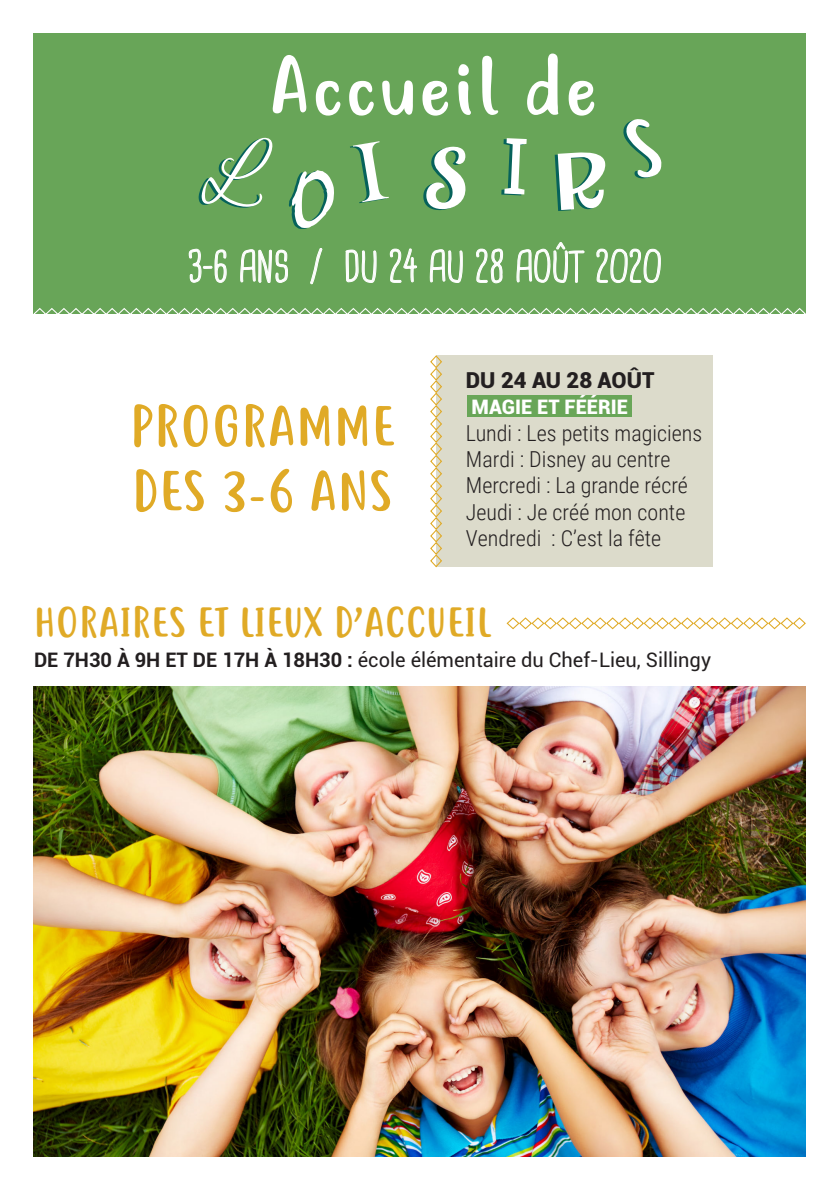
<style>
.page{position:relative;width:840px;height:1191px;background:#fff}
.page>*{position:absolute;margin:0;border:0;box-sizing:border-box;transform-origin:0 0}
.t1{font:78px "Justtellmewhat";letter-spacing:.04em;color:#fff}
.t2{font:54px/64.8px "Justtellmewhat";letter-spacing:.02em;color:#e0aa26}
.t3{font:42px "Cardenio Modern";color:#fff}
.t4{font:40px "Justtellmewhat";letter-spacing:.02em;color:#e0aa26}
.t5{font:300 22px "Roboto Condensed";color:#231f20}
.t6{font:900 22px "Roboto";color:#231f20}
.t7{font:20px "Roboto";color:#231f20}
.t8{font:900 20px "Roboto";color:#fff}
.s1{font-weight:700}
</style>
<div class="page">
<div style="left:33px;top:34px;width:772px;height:280px;background:#68a558"></div>
<svg style="left:188px;top:248px;width:39px;height:35px"></svg>
<svg style="left:240px;top:249px;width:48px;height:34px"></svg>
<svg style="left:310px;top:248px;width:13px;height:37px"></svg>
<svg style="left:345px;top:249px;width:32px;height:34px"></svg>
<svg style="left:389px;top:248px;width:28px;height:35px"></svg>
<svg style="left:429px;top:249px;width:34px;height:34px"></svg>
<svg style="left:476px;top:248px;width:27px;height:36px"></svg>
<svg style="left:516px;top:242px;width:68px;height:41px"></svg>
<svg style="left:596px;top:248px;width:65px;height:35px"></svg>
<svg style="left:33px;top:307px;width:773px;height:7px"></svg>
<div style="left:436px;top:355px;width:276px;height:212px;background:#dcdbcb"></div>
<div style="left:467px;top:395px;width:164px;height:22px;background:#69a658"></div>
<svg style="left:430px;top:355px;width:12px;height:213px"></svg>
<img style="left:33px;top:686px;width:772px;height:471px">
<svg style="left:506px;top:617px;width:300px;height:13px"></svg>
<p class="t1" style="left:269px;top:39px;width:329px">Accueil de</p>
<p class="t3" style="left:187px;top:242px;width:475px">3-6 ANS / DU 24 AU 28 AOÛT 2020</p>
<p class="t2" style="left:130px;top:399px;width:265px">PROGRAMME<br>DES 3-6 ANS</p>
<p class="t6" style="left:465px;top:364px;width:190px">DU 24 AU 28 AOÛT</p>
<p class="t5" style="left:465px;top:417px;width:238px">Lundi : Les petits magiciens</p>
<p class="t5" style="left:465px;top:444px;width:206px">Mardi : Disney au centre</p>
<p class="t5" style="left:465px;top:470px;width:223px">Mercredi : La grande récré</p>
<p class="t5" style="left:465px;top:496px;width:221px">Jeudi : Je créé mon conte</p>
<p class="t5" style="left:465px;top:523px;width:197px">Vendredi : C’est la fête</p>
<p class="t8" style="left:471px;top:392px;width:158px">MAGIE ET FÉÉRIE</p>
<p class="t4" style="left:34px;top:599px;width:458px">HORAIRES ET LIEUX D’ACCUEIL</p>
<p class="t7" style="left:34px;top:646px;width:678px"><span class="s1">DE 7H30 À 9H ET DE 17H À 18H30 :</span> école élémentaire du Chef-Lieu, Sillingy</p>
</div>
